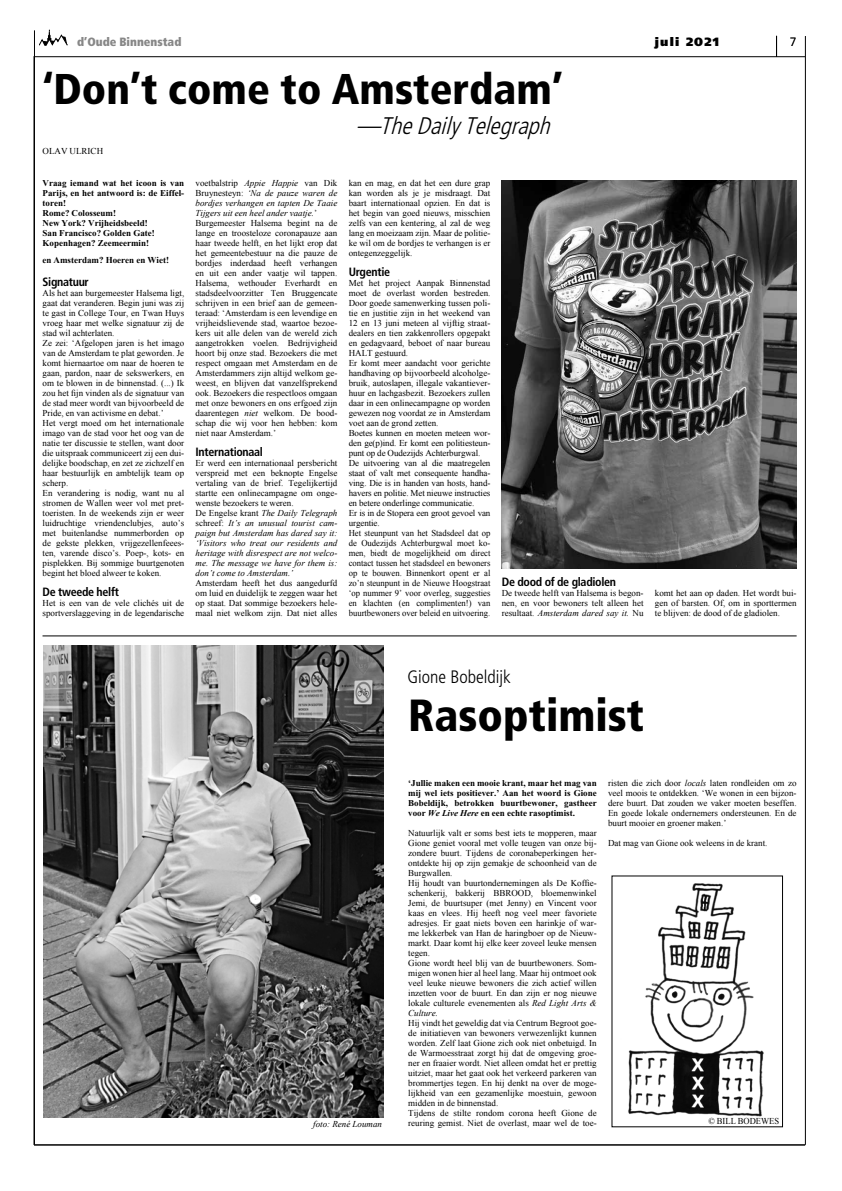
<style>
.page{position:relative;width:842px;height:1191px;background:#fff}
.page>*{position:absolute;margin:0;border:0;box-sizing:border-box;transform-origin:0 0}
.t1{font:900 condensed 45px "Frutiger";color:#000}
.t2{font:900 condensed 43px "Frutiger";color:#000}
.t3{font:italic 300 condensed 24px "Frutiger";color:#000}
.t4{font:300 condensed 18px "Frutiger";color:#000}
.t5{font:700 condensed 12px "Frutiger";letter-spacing:-.025em;color:#000}
.t6{font:900 condensed 12px "Frutiger";color:#878787}
.t7{font:900 12px "Frutiger";letter-spacing:.1em;color:#000}
.t8{font:300 12px "Frutiger";color:#000}
.t9{font:9px/10px "Times New Roman";color:#000}
.t10{font:italic 9px/10px "Times New Roman";color:#000}
.t11{font:700 9px/10px "Times New Roman";color:#000;text-align:justify}
.t12{font:700 9px "Times New Roman";color:#000}
.t13{font:9px "Times New Roman";color:#000;scale:.95 1}
.s1{font-style:italic}
.s2{font-style:normal}
</style>
<div class="page">
<hr style="left:34px;top:56px;width:771px;height:1px;background:#000">
<svg style="left:40px;top:30px;width:28px;height:16px"></svg>
<hr style="left:34px;top:1144px;width:771px;height:1px;background:#000">
<svg style="left:776px;top:36px;width:1px;height:20px"></svg>
<hr style="left:34px;top:30px;width:1px;height:1114px;background:#000">
<img style="left:502px;top:180px;width:294px;height:388px">
<img style="left:43px;top:645px;width:341px;height:472px">
<hr style="left:43px;top:635px;width:754px;height:1px;background:#000">
<hr style="left:805px;top:36px;width:1px;height:1108px;background:#000">
<img style="left:628px;top:883px;width:136px;height:234px">
<div style="left:612px;top:875px;width:171px;height:252px;border:1px solid #000"></div>
<h3 class="t6" style="left:77px;top:34px;width:106px">d’Oude Binnenstad</h3>
<h3 class="t7" style="left:655px;top:34px;width:66px">juli 2021</h3>
<h3 class="t8" style="left:790px;top:35px;width:8px">7</h3>
<h2 class="t2" style="left:43px;top:63px;width:522px">‘Don’t come to Amsterdam’</h2>
<h3 class="t3" style="left:356px;top:112px;width:202px">—TheDailyTelegraph</h3>
<p class="t9" style="left:43px;top:145px;width:62px">OLAV ULRICH</p>
<p class="t11" style="left:43px;top:178px;width:143px;text-align:left">Vraag iemand wat het icoon is van<br>Parijs, en het antwoord is: de Eiffel&shy;toren!<br>Rome? Colosseum!<br>New York? Vrijheidsbeeld!<br>San Francisco? Golden Gate!<br>Kopenhagen? Zeemeermin!</p>
<p class="t12" style="left:43px;top:254px;width:128px">en Amsterdam? Hoeren en Wiet!</p>
<h3 class="t5" style="left:43px;top:275px;width:48px">Signatuur</h3>
<p class="t9" style="left:43px;top:288px;width:143px">Als het aan burgemeester Halsema ligt, gaat dat veranderen. Begin juni was zij te gast in College Tour, en Twan Huys vroeg haar met welke signatuur zij de stad wil achterlaten.<br>Ze zei: ‘Afgelopen jaren is het imago van de Amsterdam te plat geworden. Je komt hiernaartoe om naar de hoeren te gaan, pardon, naar de sekswerkers, en om te blowen in de binnenstad. (...) Ik zou het fijn vinden als de signatuur van de stad meer wordt van bijvoorbeeld de Pride, en van activisme en debat.’<br>Het vergt moed om het internationale imago van de stad voor het oog van de natie ter discussie te stellen, want door die uitspraak communiceert zij een dui&shy;delijke boodschap, en zet ze zichzelf en haar bestuurlijk en ambtelijk team op scherp.<br>En verandering is nodig, want nu al stromen de Wallen weer vol met pret&shy;toeristen. In de weekends zijn er weer luidruchtige vriendenclubjes, auto’s met buitenlandse nummerborden op de gekste plekken, vrijgezellenfeees&shy;ten, varende disco’s. Poep-, kots- en pisplekken. Bij sommige buurtgenoten begint het bloed alweer te koken.</p>
<h3 class="t5" style="left:43px;top:585px;width:78px">De tweede helft</h3>
<p class="t9" style="left:43px;top:598px;width:143px">Het is een van de vele clichés uit de sportverslaggeving in de legendarische</p>
<p class="t9" style="left:196px;top:178px;width:143px">voetbalstrip <span class="s1">Appie Happie</span> van Dik Bruynesteyn: <span class="s1">‘Na de pauze waren de bordjes verhangen en tapten De Taaie Tijgers uit een heel ander vaatje.</span>’ Burgemeester Halsema begint na de lange en troosteloze coronapauze aan haar tweede helft, en het lijkt erop dat het gemeentebestuur na die pauze de bordjes inderdaad heeft verhangen en uit een ander vaatje wil tappen.<br>Halsema, wethouder Everhardt en stadsdeelvoorzitter Ten Bruggencate schrijven in een brief aan de gemeen&shy;teraad: ‘Amsterdam is een levendige en vrijheidslievende stad, waartoe bezoe&shy;kers uit alle delen van de wereld zich aangetrokken voelen. Bedrijvigheid hoort bij onze stad. Bezoekers die met respect omgaan met Amsterdam en de Amsterdammers zijn altijd welkom ge&shy;weest, en blijven dat vanzelfsprekend ook. Bezoekers die respectloos omgaan met onze bewoners en ons erfgoed zijn daarentegen <span class="s1">niet</span> welkom. De bood&shy;schap die wij voor hen hebben: kom niet naar Amsterdam.’</p>
<h3 class="t5" style="left:196px;top:445px;width:69px">Internationaal</h3>
<p class="t10" style="left:196px;top:458px;width:143px"><span class="s2">Er werd een internationaal persbericht verspreid met een beknopte Engelse vertaling van de brief. Tegelijkertijd startte een onlinecampagne om onge&shy;wenste bezoekers te weren.<br>De Engelse krant</span> The Daily Telegraph <span class="s2">schreef:</span> It’s an unusual tourist cam&shy;paign but Amsterdam has dared say it: ‘Visitors who treat our residents and heritage with disrespect are not welco&shy;me. The message we have for them is: don’t come to Amsterdam.’</p>
<p class="t9" style="left:196px;top:578px;width:143px;text-align:justify">Amsterdam heeft het dus aangedurfd om luid en duidelijk te zeggen waar het op staat. Dat sommige bezoekers hele&shy;maal niet welkom zijn. Dat niet alles</p>
<p class="t9" style="left:349px;top:178px;width:143px;text-align:justify">kan en mag, en dat het een dure grap kan worden als je je misdraagt. Dat baart internationaal opzien. En dat is het begin van goed nieuws, misschien zelfs van een kentering, al zal de weg lang en moeizaam zijn. Maar de politie&shy;ke wil om de bordjes te verhangen is er ontegenzeggelijk.</p>
<h3 class="t5" style="left:349px;top:265px;width:43px">Urgentie</h3>
<p class="t9" style="left:349px;top:278px;width:143px">Met het project Aanpak Binnenstad moet de overlast worden bestreden.<br>Door goede samenwerking tussen poli&shy;tie en justitie zijn in het weekend van 12 en 13 juni meteen al vijftig straat&shy;dealers en tien zakkenrollers opgepakt en gedagvaard, beboet of naar bureau HALT gestuurd.<br>Er komt meer aandacht voor gerichte handhaving op bijvoorbeeld alcoholge&shy;bruik, autoslapen, illegale vakantiever&shy;huur en lachgasbezit. Bezoekers zullen daar in een onlinecampagne op worden gewezen nog voordat ze in Amsterdam voet aan de grond zetten.<br>Boetes kunnen en moeten meteen wor&shy;den ge(p)ind. Er komt een politiesteun&shy;punt op de Oudezijds Achterburgwal.<br>De uitvoering van al die maatregelen staat of valt met consequente handha&shy;ving. Die is in handen van hosts, hand&shy;havers en politie. Met nieuwe instructies en betere onderlinge communicatie.<br>Er is in de Stopera een groot gevoel van urgentie.<br>Het steunpunt van het Stadsdeel dat op de Oudezijds Achterburgwal moet ko&shy;men, biedt de mogelijkheid om direct contact tussen het stadsdeel en bewoners op te bouwen. Binnenkort opent er al zo’n steunpunt in de Nieuwe Hoogstraat ‘op nummer 9’ voor overleg, suggesties en klachten (en complimenten!) van buurtbewoners over beleid en uitvoering.</p>
<h3 class="t5" style="left:502px;top:575px;width:116px">De dood of de gladiolen</h3>
<p class="t9" style="left:502px;top:588px;width:143px;text-align:justify">De tweede helft van Halsema is begon&shy;nen, en voor bewoners telt alleen het resultaat. <span class="s1">Amsterdam dared say it.</span> Nu</p>
<p class="t9" style="left:655px;top:588px;width:143px;text-align:justify">komt het aan op daden. Het wordt bui&shy;gen of barsten. Of, om in sporttermen te blijven: de dood of de gladiolen.</p>
<p class="t10" style="left:313px;top:1119px;width:70px">foto: René Louman</p>
<h3 class="t4" style="left:408px;top:667px;width:105px">Gione Bobeldijk</h3>
<h1 class="t1" style="left:408px;top:688px;width:238px">Rasoptimist</h1>
<p class="t11" style="left:408px;top:778px;width:190px">‘Jullie maken een mooie krant, maar het mag van mij wel iets positiever.’ Aan het woord is Gione Bobeldijk, betrokken buurtbewoner, gastheer voor <span class="s1">We Live Here</span> en een echte rasoptimist.</p>
<p class="t9" style="left:408px;top:828px;width:190px">Natuurlijk valt er soms best iets te mopperen, maar Gione geniet vooral met volle teugen van onze bij&shy;zondere buurt. Tijdens de coronabeperkingen her&shy;ontdekte hij op zijn gemakje de schoonheid van de Burgwallen.<br>Hij houdt van buurtondernemingen als De Koffie&shy;schenkerij, bakkerij BBROOD, bloemenwinkel Jemi, de buurtsuper (met Jenny) en Vincent voor kaas en vlees. Hij heeft nog veel meer favoriete adresjes. Er gaat niets boven een harinkje of war&shy;me lekkerbek van Han de haringboer op de Nieuw&shy;markt. Daar komt hij elke keer zoveel leuke mensen tegen.<br>Gione wordt heel blij van de buurtbewoners. Som&shy;migen wonen hier al heel lang. Maar hij ontmoet ook veel leuke nieuwe bewoners die zich actief willen inzetten voor de buurt. En dan zijn er nog nieuwe lokale culturele evenementen als <span class="s1">Red Light Arts &amp; Culture.</span></p>
<p class="t9" style="left:408px;top:1018px;width:190px">Hij vindt het geweldig dat via Centrum Begroot goe&shy;de initiatieven van bewoners verwezenlijkt kunnen worden. Zelf laat Gione zich ook niet onbetuigd. In de Warmoesstraat zorgt hij dat de omgeving groe&shy;ner en fraaier wordt. Niet alleen omdat het er prettig uitziet, maar het gaat ook het verkeerd parkeren van brommertjes tegen. En hij denkt na over de moge&shy;lijkheid van een gezamenlijke moestuin, gewoon midden in de binnenstad.<br>Tijdens de stilte rondom corona heeft Gione de reuring gemist. Niet de overlast, maar wel de toe-</p>
<p class="t9" style="left:608px;top:778px;width:190px;text-align:justify">risten die zich door <span class="s1">locals</span> laten rondleiden om zo veel moois te ontdekken. ‘We wonen in een bijzon&shy;dere buurt. Dat zouden we vaker moeten beseffen.<br>En goede lokale ondernemers ondersteunen. En de buurt mooier en groener maken.’</p>
<p class="t9" style="left:608px;top:838px;width:161px">Dat mag van Gione ook weleens in de krant.</p>
<p class="t13" style="left:708px;top:1114px;width:76px">© BILL BODEWES</p>
</div>
